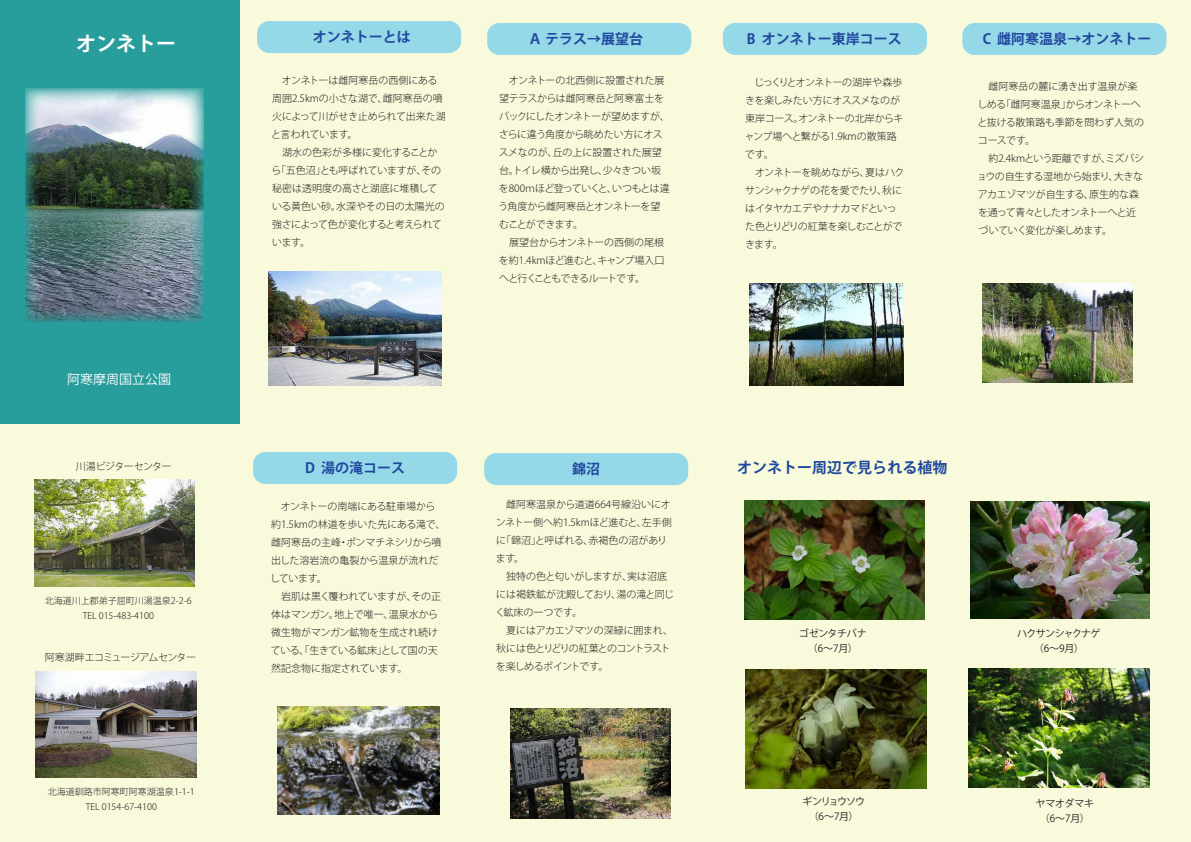
<style>
.page{position:relative;width:1191px;height:842px;background:#f9fadb}
.page>*{position:absolute;margin:0;border:0;box-sizing:border-box;transform-origin:0 0}
.t1{font:700 20px "Koz Go Pro";color:#fff}
.t2{font:700 15px "Koz Go Pro";color:#20489e}
.t3{font:700 14px "Koz Go Pro";color:#20489e}
.t4{font:13px "Koz Go Pro";color:#fff}
.t5{font:300 10px/18px "Koz Go Pro";letter-spacing:-.02em;color:#231f20}
.t6{font:300 10px/18px "Koz Go Pro";letter-spacing:-.04em;color:#231f20}
.t7{font:300 10px "Koz Go Pro";letter-spacing:-.05em;color:#231f20}
.t8{font:10px/15px "Koz Go Pro";letter-spacing:-.07em;color:#231f20;text-align:center}
.t9{font:10px/15px "Koz Go Pro";letter-spacing:-.03em;color:#231f20;text-align:center}
.t10{font:10px/15px "Koz Go Pro";letter-spacing:-.1em;color:#231f20;text-align:center}
.t11{font:10px/15px "Koz Go Pro";letter-spacing:-.02em;color:#231f20;text-align:center}
.t12{font:300 10px "Koz Go Pro";letter-spacing:-.06em;color:#231f20}
.t13{font:300 9px/15px "Koz Go Pro";color:#231f20;text-align:center}
</style>
<div class="page">
<div style="left:487px;top:23px;width:204px;height:32px;background:#95d8e8;border-radius:12px"></div>
<div style="left:253px;top:452px;width:204px;height:32px;background:#95d8e8;border-radius:12px"></div>
<div style="left:723px;top:23px;width:204px;height:32px;background:#95d8e8;border-radius:12px"></div>
<div style="left:962px;top:23px;width:204px;height:32px;background:#95d8e8;border-radius:12px"></div>
<div style="left:257px;top:21px;width:204px;height:32px;background:#95d8e8;border-radius:12px"></div>
<div style="left:0;top:0;width:239px;height:423px;background:#279d9c"></div>
<div style="left:484px;top:453px;width:204px;height:32px;background:#95d8e8;border-radius:12px"></div>
<img style="left:277px;top:706px;width:162px;height:109px">
<img style="left:749px;top:283px;width:154px;height:103px">
<img style="left:982px;top:283px;width:150px;height:99px">
<img style="left:744px;top:500px;width:180px;height:119px">
<img style="left:970px;top:502px;width:180px;height:116px">
<img style="left:745px;top:669px;width:181px;height:119px">
<img style="left:968px;top:668px;width:181px;height:119px">
<img style="left:510px;top:709px;width:160px;height:110px">
<img style="left:26px;top:88px;width:178px;height:234px">
<img style="left:34px;top:480px;width:161px;height:106px">
<img style="left:269px;top:271px;width:172px;height:115px">
<img style="left:36px;top:672px;width:161px;height:105px">
<h1 class="t1" style="left:76px;top:31px;width:101px">オンネトー</h1>
<h3 class="t4" style="left:67px;top:371px;width:106px">阿寒摩周国立公園</h3>
<p class="t12" style="left:76px;top:460px;width:97px">川湯ビジターセンター</p>
<p class="t13" style="left:45px;top:593px;width:148px">北海道川上郡弟子屈町川湯温泉2-2-6<br>TEL 015-483-4100</p>
<p class="t7" style="left:45px;top:651px;width:153px">阿寒湖畔エコミュージアムセンター</p>
<p class="t13" style="left:48px;top:784px;width:148px">北海道釧路市阿寒町阿寒湖温泉1-1-1<br>TEL 0154-67-4100</p>
<h3 class="t3" style="left:313px;top:27px;width:99px">オンネトーとは</h3>
<h3 class="t3" style="left:747px;top:30px;width:156px">B オンネトー東岸コース</h3>
<h3 class="t3" style="left:982px;top:30px;width:170px">C 雌阿寒温泉→オンネトー</h3>
<h3 class="t3" style="left:528px;top:30px;width:117px">Ａテラス→展望台</h3>
<p class="t5" style="left:498px;top:71px;width:173px">　オンネトーの北西側に設置された展望テラスからは雌阿寒岳と阿寒富士をバックにしたオンネトーが望めますが、さらに違う角度から眺めたい方にオススメなのが、丘の上に設置された展望台。トイレ横から出発し、少々きつい坂を800ｍほど登っていくと、いつもとは違う角度から雌阿寒岳とオンネトーを望むことができます。<br>　展望台からオンネトーの西側の尾根を約1.4kmほど進むと、キャンプ場入口へと行くこともできるルートです。</p>
<p class="t6" style="left:744px;top:73px;width:161px">　じっくりとオンネトーの湖岸や森歩きを楽しみたい方にオススメなのが東岸コース。オンネトーの北岸からキャンプ場へと繋がる1.9kmの散策路です。<br>　オンネトーを眺めながら、夏はハクサンシャクナゲの花を愛でたり、秋にはイタヤカエデやナナカマドといった色とりどりの紅葉を楽しむことができます。</p>
<p class="t5" style="left:271px;top:71px;width:176px">　オンネトーは雌阿寒岳の西側にある周囲2.5kmの小さな湖で、雌阿寒岳の噴火によって川がせき止められて出来た湖と言われています。<br>　湖水の色彩が多様に変化することから「五色沼」とも呼ばれていますが、その秘密は透明度の高さと湖底に堆積している黄色い砂。水深やその日の太陽光の強さによって色が変化すると考えられています。</p>
<p class="t5" style="left:977px;top:77px;width:169px">　雌阿寒岳の麓に湧き出す温泉が楽しめる「雌阿寒温泉」からオンネトーへと抜ける散策路も季節を問わず人気のコースです。<br>　約2.4kmという距離ですが、ミズバショウの自生する湿地から始まり、大きなアカエゾマツが自生する、原生的な森を通って青々としたオンネトーへと近づいていく変化が楽しめます。</p>
<h3 class="t3" style="left:305px;top:459px;width:101px">D 湯の滝コース</h3>
<p class="t5" style="left:270px;top:497px;width:177px">　オンネトーの南端にある駐車場から約1.5kmの林道を歩いた先にある滝で、雌阿寒岳の主峰・ポンマチネシリから噴出した溶岩流の亀裂から温泉が流れだしています。<br>　岩肌は黒く覆われていますが、その正体はマンガン。地上で唯一、温泉水から微生物がマンガン鉱物を生成され続けている、「生きている鉱床」として国の天然記念物に指定されています。</p>
<h3 class="t3" style="left:572px;top:460px;width:29px">錦沼</h3>
<p class="t5" style="left:495px;top:495px;width:180px">　雌阿寒温泉から道道664号線沿いにオンネトー側へ約1.5kmほど進むと、左手側に「錦沼」と呼ばれる、赤褐色の沼があります。<br>　独特の色と匂いがしますが、実は沼底には褐鉄鉱が沈殿しており、湯の滝と同じく鉱床の一つです。<br>　夏にはアカエゾマツの深緑に囲まれ、秋には色とりどりの紅葉とのコントラストを楽しめるポイントです。</p>
<h2 class="t2" style="left:737px;top:458px;width:211px">オンネトー周辺で見られる植物</h2>
<p class="t9" style="left:799px;top:626px;width:69px">ゴゼンタチバナ（6～7月）</p>
<p class="t8" style="left:1017px;top:626px;width:85px">ハクサンシャクナゲ（6～9月）</p>
<p class="t10" style="left:802px;top:794px;width:64px">ギンリョウソウ（6～7月）</p>
<p class="t11" style="left:1035px;top:796px;width:60px">ヤマオダマキ（6～7月）</p>
</div>
